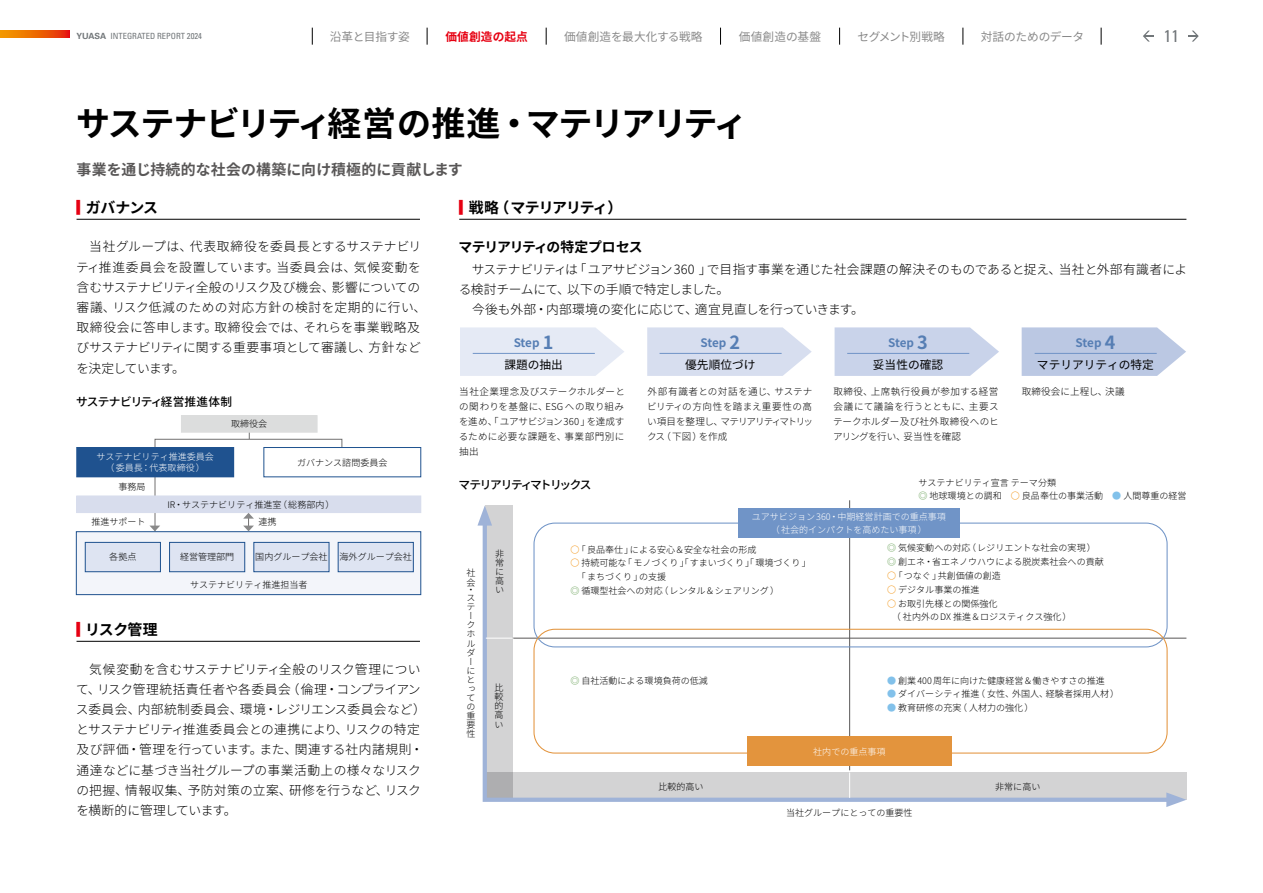
<style>
.page{position:relative;width:1263px;height:893px;background:#fff}
.page>*{position:absolute;margin:0;border:0;box-sizing:border-box;transform-origin:0 0}
.t1{font:700 34.05px "Noto Sans JP";letter-spacing:-.065em;color:#000}
.t2{font:condensed 16.95px "Univers LT Std";color:#717679}
.t3{font:700 14.85px "Noto Sans JP";letter-spacing:.015em;color:#595757}
.t4{font:700 14.85px "Noto Sans JP";letter-spacing:-.06em;color:#000}
.t5{font:700 13.8px "Noto Sans JP";letter-spacing:-.065em;color:#000}
.t6{font:300 12.75px/20.2px "Noto Sans JP";letter-spacing:.005em;color:#000}
.t7{font:300 12.75px "Noto Sans JP";letter-spacing:-.015em;color:#000}
.t8{font:300 12.75px "Noto Sans JP";letter-spacing:-.02em;color:#000}
.t9{font:11.7px "Noto Sans JP";color:#000}
.t10{font:700 11.7px "Noto Sans JP";letter-spacing:-.02em;color:#567eb4}
.t11{font:11.7px "Noto Sans JP";letter-spacing:.01em;color:#898989}
.t12{font:11.7px "Noto Sans JP";letter-spacing:-.01em;color:#898989}
.t13{font:500 11.7px "Noto Sans JP";letter-spacing:-.055em;color:#000}
.t14{font:500 11.7px "Noto Sans JP";letter-spacing:-.13em;color:#000}
.t15{font:11.7px "Noto Sans JP";letter-spacing:-.07em;color:#898989}
.t16{font:700 11.7px "Noto Sans JP";letter-spacing:.01em;color:#e60012}
.t17{font:300 9.6px/14.9px "Noto Sans JP";letter-spacing:.02em;color:#000;text-align:justify}
.t18{font:300 9px/9px "Noto Sans JP";color:#000}
.t19{font:300 9px/11.7px "Noto Sans JP";color:#fff;text-align:center}
.t20{font:condensed 8.55px "Univers LT Std";color:#717679}
.s1{font-weight:700;font-stretch:normal}
.s2{color:#e60012}
.s3{font-size:18px}
.s4{font-weight:900;color:#80b072}
.s5{font-weight:900;color:#f3981c}
.s6{color:#82c1ea}
</style>
<div class="page">
<div style="left:485px;top:505px;width:27px;height:295px;background:#d3d3d4"></div>
<svg style="left:482px;top:513px;width:696px;height:289px"></svg>
<svg style="left:477px;top:506px;width:15px;height:20px"></svg>
<svg style="left:1166px;top:792px;width:20px;height:15px"></svg>
<hr style="left:849px;top:500px;width:1px;height:270px;background:#595757">
<svg style="left:849px;top:772px;width:1px;height:26px"></svg>
<hr style="left:512px;top:638px;width:674px;height:1px;background:#595757">
<svg style="left:486px;top:638px;width:27px;height:1px"></svg>
<hr style="left:77px;top:219px;width:343px;height:1px;background:#000">
<hr style="left:459px;top:219px;width:727px;height:1px;background:#000">
<hr style="left:77px;top:641px;width:343px;height:1px;background:#000">
<div style="left:181px;top:416px;width:136px;height:16px;background:#dcdddd"></div>
<div style="left:181px;top:415px;width:136px;height:17px;border:1px solid #dcdddd"></div>
<div style="left:77px;top:496px;width:344px;height:17px;background:#d8dded"></div>
<div style="left:77px;top:447px;width:157px;height:30px;background:#1f528f"></div>
<div style="left:264px;top:447px;width:157px;height:30px;border:1px solid #1f528f"></div>
<div style="left:76px;top:531px;width:345px;height:64px;background:#f3f5fa;border:1px solid #1f528f"></div>
<div style="left:85px;top:542px;width:75px;height:30px;background:#dee4f2"></div>
<div style="left:85px;top:542px;width:76px;height:30px;border:1px solid #1f528f"></div>
<div style="left:170px;top:542px;width:75px;height:30px;background:#dee4f2"></div>
<div style="left:169px;top:542px;width:76px;height:30px;border:1px solid #1f528f"></div>
<div style="left:254px;top:542px;width:75px;height:30px;background:#dee4f2"></div>
<div style="left:254px;top:542px;width:75px;height:30px;border:1px solid #1f528f"></div>
<div style="left:338px;top:542px;width:75px;height:30px;background:#dee4f2"></div>
<div style="left:338px;top:542px;width:76px;height:30px;border:1px solid #1f528f"></div>
<svg style="left:149px;top:418px;width:193px;height:114px"></svg>
<svg style="left:460px;top:327px;width:164px;height:49px;background:#e7ebf5"></svg>
<svg style="left:647px;top:327px;width:165px;height:49px;background:#dae1f0"></svg>
<svg style="left:834px;top:327px;width:165px;height:49px;background:#ced7ec"></svg>
<svg style="left:1022px;top:327px;width:164px;height:49px;background:#c1cde5"></svg>
<div style="left:533px;top:523px;width:634px;height:124px;border:1px solid #7094c7;border-radius:21px"></div>
<div style="left:533px;top:629px;width:634px;height:125px;border:1px solid #e3943d;border-radius:21px"></div>
<div style="left:738px;top:508px;width:221px;height:30px;background:#7094c7"></div>
<div style="left:747px;top:736px;width:204px;height:30px;background:#e3943d"></div>
<hr style="left:1035px;top:353px;width:122px;height:1px;background:#7094c7">
<hr style="left:847px;top:353px;width:122px;height:1px;background:#7094c7">
<hr style="left:659px;top:353px;width:123px;height:1px;background:#7094c7">
<hr style="left:473px;top:353px;width:122px;height:1px;background:#7094c7">
<svg style="left:1188px;top:31px;width:11px;height:11px"></svg>
<svg style="left:1143px;top:31px;width:10px;height:11px"></svg>
<svg style="left:0;top:31px;width:69px;height:6px"></svg>
<svg style="left:312px;top:28px;width:1px;height:17px"></svg>
<svg style="left:427px;top:28px;width:1px;height:17px"></svg>
<svg style="left:546px;top:28px;width:1px;height:17px"></svg>
<svg style="left:720px;top:28px;width:1px;height:17px"></svg>
<svg style="left:839px;top:28px;width:1px;height:17px"></svg>
<svg style="left:963px;top:28px;width:1px;height:17px"></svg>
<svg style="left:1101px;top:28px;width:1px;height:17px"></svg>
<p class="t20" style="left:77px;top:30px;width:127px"><span class="s1">YUASA</span> INTEGRATED REPORT 2024</p>
<p class="t12" style="left:330px;top:30px;width:82px">沿革と目指す姿</p>
<p class="t16" style="left:445px;top:30px;width:84px">価値創造の起点</p>
<p class="t11" style="left:564px;top:30px;width:140px">価値創造を最大化する戦略</p>
<p class="t11" style="left:739px;top:30px;width:84px">価値創造の基盤</p>
<p class="t15" style="left:857px;top:30px;width:89px">セグメント別戦略</p>
<p class="t12" style="left:981px;top:30px;width:105px">対話のためのデータ</p>
<h2 class="t2" style="left:1164px;top:25px;width:17px">11</h2>
<h1 class="t1" style="left:76px;top:105px;width:673px">サステナビリティ経営の推進・マテリアリティ</h1>
<h3 class="t3" style="left:77px;top:161px;width:388px">事業を通じ持続的な社会の構築に向け積極的に貢献します</h3>
<h3 class="t4" style="left:77px;top:199px;width:83px"><span class="s2">▎</span>ガバナンス</h3>
<h3 class="t4" style="left:459px;top:199px;width:164px"><span class="s2">▎</span>戦略（マテリアリティ）</h3>
<h3 class="t6" style="left:76px;top:237px;width:352px;text-indent:13px">当社グループは、代表取締役を委員長とするサステナビリティ推進委員会を設置しています。当委員会は、気候変動を含むサステナビリティ全般のリスク及び機会、影響についての審議、リスク低減のための対応方針の検討を定期的に行い、取締役会に答申します。取締役会では、それらを事業戦略及びサステナビリティに関する重要事項として審議し、方針などを決定しています。</h3>
<h3 class="t5" style="left:459px;top:240px;width:186px">マテリアリティの特定プロセス</h3>
<h3 class="t7" style="left:472px;top:262px;width:717px">サステナビリティは「ユアサビジョン360 」で目指す事業を通じた社会課題の解決そのものであると捉え、当社と外部有識者によ</h3>
<h3 class="t8" style="left:459px;top:282px;width:272px">る検討チームにて、以下の手順で特定しました。</h3>
<h3 class="t6" style="left:472px;top:300px;width:393px">今後も外部・内部環境の変化に応じて、適宜見直しを行っていきます。</h3>
<p class="t10" style="left:514px;top:336px;width:41px">Step <span class="s3">1</span></p>
<p class="t10" style="left:700px;top:336px;width:41px">Step <span class="s3">2</span></p>
<p class="t10" style="left:888px;top:336px;width:41px">Step <span class="s3">3</span></p>
<p class="t10" style="left:1075px;top:336px;width:41px">Step <span class="s3">4</span></p>
<p class="t9" style="left:504px;top:358px;width:60px">課題の抽出</p>
<p class="t9" style="left:685px;top:358px;width:72px">優先順位づけ</p>
<p class="t9" style="left:873px;top:358px;width:72px">妥当性の確認</p>
<p class="t9" style="left:1037px;top:358px;width:118px">マテリアリティの特定</p>
<p class="t13" style="left:76px;top:395px;width:157px">サステナビリティ経営推進体制</p>
<p class="t18" style="left:231px;top:420px;width:38px">取締役会</p>
<p class="t19" style="left:96px;top:451px;width:119px">サステナビリティ推進委員会（委員長：代表取締役）</p>
<p class="t18" style="left:297px;top:458px;width:92px">ガバナンス諮問委員会</p>
<p class="t18" style="left:118px;top:482px;width:29px">事務局</p>
<p class="t18" style="left:91px;top:518px;width:56px">推進サポート</p>
<p class="t18" style="left:259px;top:518px;width:20px">連携</p>
<p class="t18" style="left:167px;top:500px;width:169px">IR・サステナビリティ推進室（総務部内）</p>
<p class="t18" style="left:109px;top:553px;width:29px">各拠点</p>
<p class="t18" style="left:180px;top:553px;width:56px">経営管理部門</p>
<p class="t18" style="left:255px;top:553px;width:74px">国内グループ会社</p>
<p class="t18" style="left:340px;top:553px;width:74px">海外グループ会社</p>
<p class="t18" style="left:190px;top:580px;width:119px">サステナビリティ推進担当者</p>
<h3 class="t4" style="left:77px;top:621px;width:83px"><span class="s2">▎</span>リスク管理</h3>
<p class="t6" style="left:76px;top:659px;width:351px;text-indent:13px">気候変動を含むサステナビリティ全般のリスク管理について、リスク管理統括責任者や各委員会（倫理・コンプライアンス委員会、内部統制委員会、環境・レジリエンス委員会など）とサステナビリティ推進委員会との連携により、リスクの特定及び評価・管理を行っています。また、関連する社内諸規則・通達などに基づき当社グループの事業活動上の様々なリスクの把握、情報収集、予防対策の立案、研修を行うなど、リスクを横断的に管理しています。</p>
<p class="t17" style="left:459px;top:385px;width:168px">当社企業理念及びステークホルダーとの関わりを基盤に、ESG への取り組みを進め、「ユアサビジョン360 」を達成するために必要な課題を、事業部門別に抽出</p>
<p class="t17" style="left:647px;top:385px;width:168px">外部有識者との対話を通じ、サステナビリティの方向性を踏まえ重要性の高い項目を整理し、マテリアリティマトリックス（下図）を作成</p>
<p class="t17" style="left:833px;top:385px;width:167px">取締役、上席執行役員が参加する経営会議にて議論を行うとともに、主要ステークホルダー及び社外取締役へのヒアリングを行い、妥当性を確認</p>
<p class="t17" style="left:1022px;top:385px;width:104px">取締役会に上程し、決議</p>
<p class="t14" style="left:459px;top:478px;width:135px">マテリアリティマトリックス</p>
<p class="t18" style="left:918px;top:477px;width:270px;line-height:12.8px">サステナビリティ宣言 テーマ分類<br><span class="s4">◎</span> 地球環境との調和　<span class="s5">○</span> 良品奉仕の事業活動　<span class="s6">●</span> 人間尊重の経営</p>
<p class="t19" style="left:752px;top:510px;width:196px;line-height:12.8px">ユアサビジョン 360・中期経営計画での重点事項（社会的インパクトを高めたい事項）</p>
<p class="t18" style="left:466px;top:569px;width:10px">社会</p>
<p class="t18" style="left:466px;top:586px;width:9px;line-height:7.9px">・ス</p>
<p class="t18" style="left:466px;top:603px;width:10px">テークホルダーにとっての重要性</p>
<p class="t18" style="left:495px;top:549px;width:10px;text-align:justify">非常に高い</p>
<p class="t18" style="left:495px;top:684px;width:10px;text-align:justify">比較的高い</p>
<p class="t18" style="left:570px;top:545px;width:188px"><span class="s5">○</span> 「良品奉仕」による安心＆安全な社会の形成</p>
<p class="t18" style="left:570px;top:556px;width:242px;line-height:13.8px"><span class="s5">○</span> 持続可能な「モノづくり」「すまいづくり」「環境づくり」　 「まちづくり」の支援<br><span class="s4">◎</span> 循環型社会への対応（レンタル＆シェアリング）</p>
<p class="t18" style="left:887px;top:541px;width:218px;line-height:13.8px"><span class="s4">◎</span> 気候変動への対応（レジリエントな社会の実現）<span class="s4">◎</span> 創エネ・省エネノウハウによる脱炭素社会への貢献</p>
<p class="t18" style="left:887px;top:571px;width:115px"><span class="s5">○</span>「つなぐ」共創価値の創造</p>
<p class="t18" style="left:887px;top:585px;width:94px"><span class="s5">○</span> デジタル事業の推進</p>
<p class="t18" style="left:887px;top:597px;width:186px;line-height:13.8px"><span class="s5">○</span> お取引先様との関係強化<br>　（ 社内外の DX 推進＆ロジスティクス強化）</p>
<p class="t18" style="left:570px;top:676px;width:139px"><span class="s4">◎</span> 自社活動による環境負荷の低減</p>
<p class="t18" style="left:887px;top:676px;width:219px"><span class="s6">●</span> 創業 400 周年に向けた健康経営＆働きやすさの推進</p>
<p class="t18" style="left:887px;top:690px;width:234px"><span class="s6">●</span> ダイバーシティ推進（ 女性、外国人、経験者採用人材）</p>
<p class="t18" style="left:887px;top:703px;width:148px"><span class="s6">●</span> 教育研修の充実（ 人材力の強化）</p>
<p class="t19" style="left:813px;top:746px;width:74px">社内での重点事項</p>
<p class="t18" style="left:658px;top:782px;width:47px">比較的高い</p>
<p class="t18" style="left:995px;top:782px;width:47px">非常に高い</p>
<p class="t18" style="left:786px;top:808px;width:128px">当社グループにとっての重要性</p>
</div>
